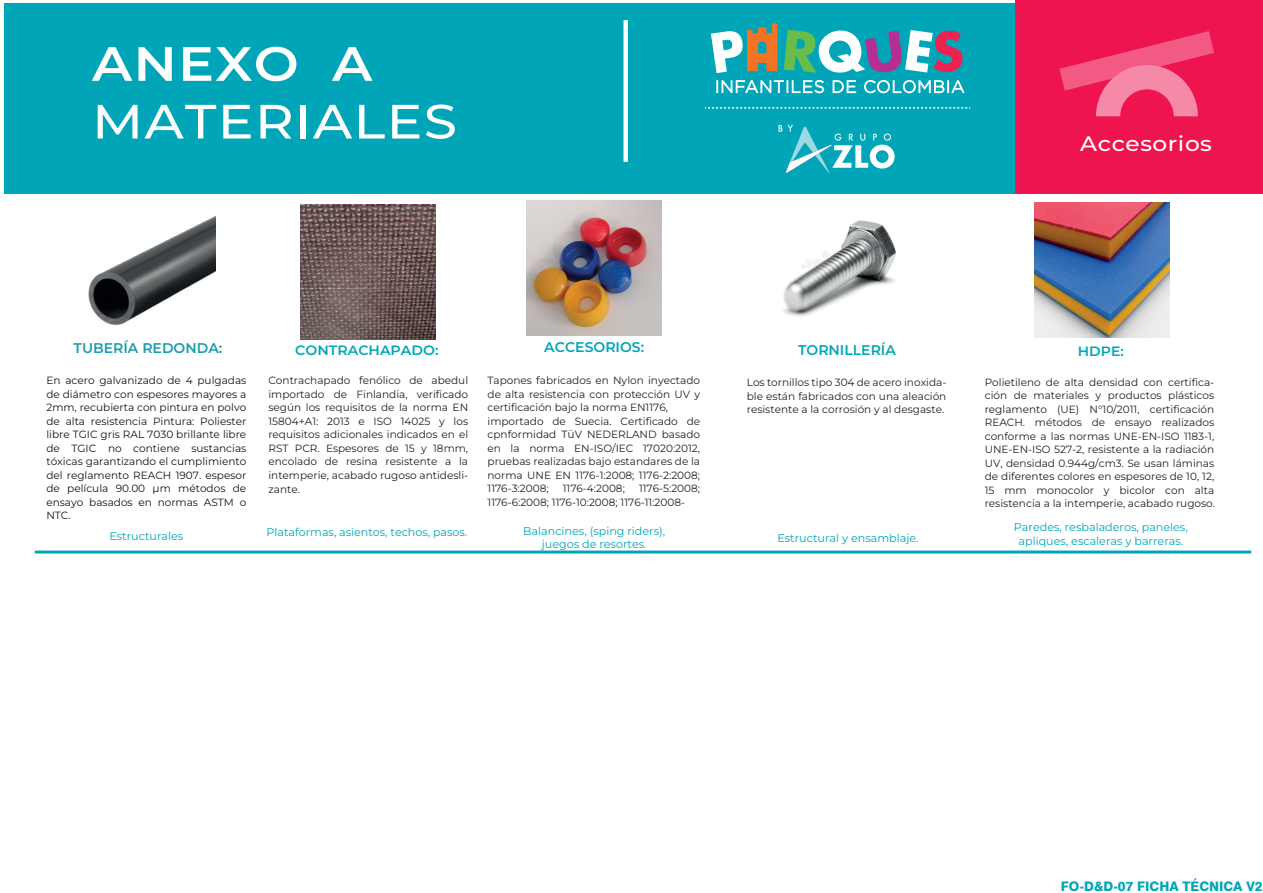
<style>
.page{position:relative;width:1263px;height:893px;background:#fff}
.page>*{position:absolute;margin:0;border:0;box-sizing:border-box;transform-origin:0 0}
.t1{font:500 48.15px "Montserrat";letter-spacing:.025em;color:#fff;scale:1.11 1}
.t2{font:100 48.15px "Montserrat";letter-spacing:.025em;color:#fff;scale:1.11 1}
.t3{font:500 20.85px "Montserrat";letter-spacing:.025em;color:#fff;scale:1.11 1}
.t4{font:100 14.1px "Montserrat";color:#00a6b8}
.t5{font:100 14.1px "Montserrat";color:#1c9bae}
.t6{font:100 13.5px "Montserrat";color:#00a6b7;scale:1.04 1}
.t7{font:100 13.5px "Montserrat";color:#00a6b8;scale:1.04 1}
.t8{font:800 13.2px "Swiss 721 BT";color:#00a6b8}
.t9{font:11.1px/13.4px "Montserrat";color:#00a6b8;text-align:center}
.t10{font:11.1px "Montserrat";color:#00a6b7}
.t11{font:100 10.5px/13.5px "Montserrat";color:#231f20;text-align:justify}
.t12{font:100 10.5px/13.5px "Montserrat";color:#111416;text-align:justify}
</style>
<div class="page">
<div style="left:5px;top:3px;width:1258px;height:190px;background:#00a6b8"></div>
<hr style="left:623px;top:20px;width:3px;height:142px;background:#fff">
<svg style="left:705px;top:107px;width:265px;height:2px"></svg>
<svg style="left:784px;top:30px;width:179px;height:43px"></svg>
<svg style="left:716px;top:80px;width:108px;height:13px"></svg>
<svg style="left:832px;top:80px;width:24px;height:13px"></svg>
<svg style="left:864px;top:80px;width:100px;height:13px"></svg>
<svg style="left:711px;top:23px;width:66px;height:50px"></svg>
<svg style="left:778px;top:125px;width:117px;height:48px"></svg>
<hr style="left:625px;top:20px;width:3px;height:142px;background:#fff">
<hr style="left:36px;top:550px;width:1214px;height:3px;background:#00a6b8">
<img style="left:1034px;top:203px;width:135px;height:135px">
<img style="left:527px;top:201px;width:135px;height:135px">
<img style="left:783px;top:220px;width:113px;height:97px">
<img style="left:88px;top:216px;width:127px;height:109px">
<img style="left:300px;top:205px;width:135px;height:135px">
<div style="left:1015px;top:0;width:248px;height:193px;background:#ed1450"></div>
<svg style="left:1059px;top:31px;width:155px;height:85px"></svg>
<h1 class="t2" style="left:92px;top:32px;width:254px">ANEXO A</h1>
<h1 class="t1" style="left:92px;top:89px;width:330px">MATERIALES</h1>
<h2 class="t3" style="left:1080px;top:130px;width:120px">Accesorios</h2>
<h3 class="t5" style="left:74px;top:339px;width:150px">TUBERÍA REDONDA:</h3>
<p class="t12" style="left:46px;top:374px;width:201px">En acero galvanizado de 4 pulgadas de diámetro con espesores mayores a 2mm, recubierta con pintura en polvo de alta resistencia Pintura: Poliester libre TGIC gris RAL 7030 brillante libre de TGIC no contiene sustancias tóxicas garantizando el cumplimiento del reglamento REACH 1907. espesor de película 90.00 μm métodos de ensayo basados en normas ASTM o NTC.</p>
<p class="t11" style="left:268px;top:374px;width:201px">Contrachapado fenólico de abedul importado de Finlandia, verificado según los requisitos de la norma EN 15804+A1: 2013 e ISO 14025 y los requisitos adicionales indicados en el RST PCR. Espesores de 15 y 18mm, encolado de resina resistente a la intemperie, acabado rugoso antidesli&shy;zante.</p>
<p class="t10" style="left:267px;top:525px;width:202px">Plataformas, asientos, techos, pasos.</p>
<h3 class="t4" style="left:544px;top:337px;width:101px">ACCESORIOS:</h3>
<p class="t6" style="left:295px;top:341px;width:139px">CONTRACHAPADO:</p>
<p class="t11" style="left:487px;top:374px;width:214px;text-align:left">Tapones fabricados en Nylon inyectado de alta resistencia con protección UV y certificación bajo la norma EN1176, importado de Suecia. Certificado de cpnformidad TÜV NEDERLAND basado en la norma EN-ISO/IEC 17020:2012, pruebas realizadas bajo estandares de la norma UNE EN 1176-1:2008; 1176-2:2008; 1176-3:2008;</p>
<p class="t11" style="left:487px;top:482px;width:214px;text-indent:151px">1176-5:2008;<br>1176-6:2008; 1176-10:2008; 1176-11:2008-</p>
<p class="t11" style="left:563px;top:482px;width:64px">1176-4:2008;</p>
<p class="t9" style="left:109px;top:529px;width:75px">Estructurales</p>
<p class="t9" style="left:523px;top:524px;width:144px">Balancines, (sping riders), juegos de resortes.</p>
<h3 class="t4" style="left:798px;top:340px;width:99px">TORNILLERÍA</h3>
<p class="t11" style="left:747px;top:375px;width:201px">Los tornillos tipo 304 de acero inoxida&shy;ble están fabricados con una aleación resistente a la corrosión y al desgaste.</p>
<p class="t9" style="left:777px;top:531px;width:143px">Estructural y ensamblaje.</p>
<p class="t7" style="left:1078px;top:343px;width:46px">HDPE:</p>
<p class="t11" style="left:985px;top:375px;width:232px">Polietileno de alta densidad con certifica&shy;ción de materiales y productos plásticos reglamento (UE) N°10/2011, certificación REACH. métodos de ensayo realizados conforme a las normas UNE-EN-ISO 1183-1, UNE-EN-ISO 527-2, resistente a la radiación UV, densidad 0.944g/cm3. Se usan láminas de diferentes colores en espesores de 10, 12, 15 mm monocolor y bicolor con alta resistencia a la intemperie, acabado rugoso.</p>
<p class="t9" style="left:1014px;top:520px;width:175px">Paredes, resbaladeros, paneles, apliques, escaleras y barreras.</p>
<p class="t8" style="left:1061px;top:878px;width:203px">FO-D&amp;D-07 FICHA TÉCNICA V2</p>
</div>
